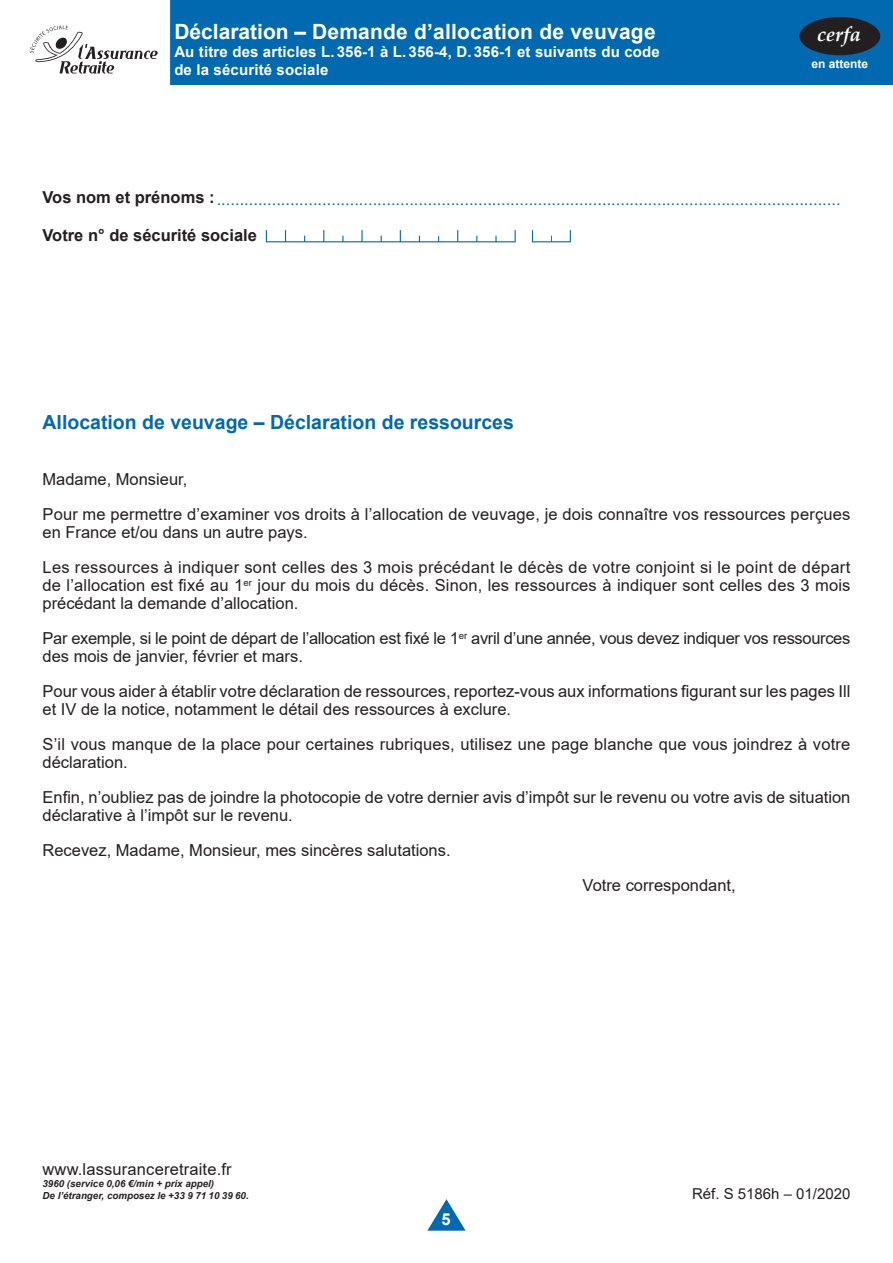
<style>
.page{position:relative;width:893px;height:1263px;background:#fff}
.page>*{position:absolute;margin:0;border:0;box-sizing:border-box;transform-origin:0 0}
.t1{font:700 21px "Arial";letter-spacing:.01em;color:#fff}
.t2{font:italic 700 20.25px "Palatino Linotype";color:#fff}
.t3{font:700 19.5px "Arial";color:#0169b0}
.t4{font:16.5px/18px "Arial";color:#231f20}
.t5{font:16.5px "Arial";color:#0169b0}
.t6{font:16.5px/18px "Arial";letter-spacing:-.02em;color:#231f20}
.t7{font:700 16.5px "Arial";color:#231f20}
.t8{font:700 16.5px "Arial";color:#fff}
.t9{font:700 15px/18px "Arial";letter-spacing:.01em;color:#fff}
.t10{font:15px "Arial";color:#231f20}
.t11{font:700 12px "Arial";color:#fff}
.t12{font:italic 700 9.75px/12px "Arial";color:#231f20}
.s1{font-weight:700;color:#231f20}
</style>
<div class="page">
<div style="left:170px;top:0;width:723px;height:85px;background:#0169b0"></div>
<svg style="left:30px;top:26px;width:128px;height:48px"></svg>
<div style="left:799px;top:17px;width:81px;height:38px;background:#231f20;border-radius:50%"></div>
<svg style="left:427px;top:1199px;width:39px;height:32px"></svg>
<svg style="left:266px;top:230px;width:305px;height:12px"></svg>
<p class="t1" style="left:174px;top:16px;width:483px">Déclaration – Demande d’allocation de veuvage</p>
<p class="t9" style="left:174px;top:42px;width:487px">Au titre des articles L. 356-1 à L. 356-4, D. 356-1 et suivants du code de la sécurité sociale</p>
<p class="t2" style="left:817px;top:19px;width:45px">cerfa</p>
<p class="t11" style="left:811px;top:55px;width:58px">en attente</p>
<p class="t5" style="left:43px;top:188px;width:800px"><span class="s1">Vos nom et prénoms :</span>........................................................................................................................................</p>
<p class="t7" style="left:43px;top:223px;width:216px">Votre n° de sécurité sociale</p>
<p class="t3" style="left:43px;top:408px;width:473px">Allocation de veuvage – Déclaration de ressources</p>
<p class="t4" style="left:43px;top:470px;width:146px">Madame, Monsieur,</p>
<p class="t4" style="left:43px;top:505px;width:809px">Pour me permettre d’examiner vos droits à l’allocation de veuvage, je dois connaître vos ressources perçues en France et/ou dans un autre pays.</p>
<p class="t4" style="left:43px;top:558px;width:809px;text-align:justify">Les ressources à indiquer sont celles des 3 mois précédant le décès de votre conjoint si le point de départ de l’allocation est fixé au 1<sup>er</sup> jour du mois du décès. Sinon, les ressources à indiquer sont celles des 3 mois précédant la demande d’allocation.</p>
<p class="t6" style="left:43px;top:629px;width:809px">Par exemple, si le point de départ de l’allocation est fixé le 1<sup>er</sup> avril d’une année, vous devez indiquer vos ressources des mois de janvier, février et mars.</p>
<p class="t4" style="left:43px;top:682px;width:809px">Pour vous aider à établir votre déclaration de ressources, reportez-vous aux informations figurant sur les pages Ill et IV de la notice, notamment le détail des ressources à exclure.</p>
<p class="t4" style="left:43px;top:735px;width:809px">S’il vous manque de la place pour certaines rubriques, utilisez une page blanche que vous joindrez à votre déclaration.</p>
<p class="t4" style="left:43px;top:788px;width:809px">Enfin, n’oubliez pas de joindre la photocopie de votre dernier avis d’impôt sur le revenu ou votre avis de situation déclarative à l’impôt sur le revenu.</p>
<p class="t4" style="left:43px;top:841px;width:410px">Recevez, Madame, Monsieur, mes sincères salutations.</p>
<p class="t4" style="left:583px;top:876px;width:155px">Votre correspondant,</p>
<p class="t4" style="left:43px;top:1160px;width:191px">www.lassuranceretraite.fr</p>
<p class="t12" style="left:43px;top:1178px;width:208px">3960 (service 0,06 €/min + prix appel)<br>De l’étranger, composez le +33 9 71 10 39 60.</p>
<p class="t8" style="left:441px;top:1208px;width:11px">5</p>
<p class="t10" style="left:692px;top:1183px;width:160px">Réf. S 5186h – 01/2020</p>
</div>
